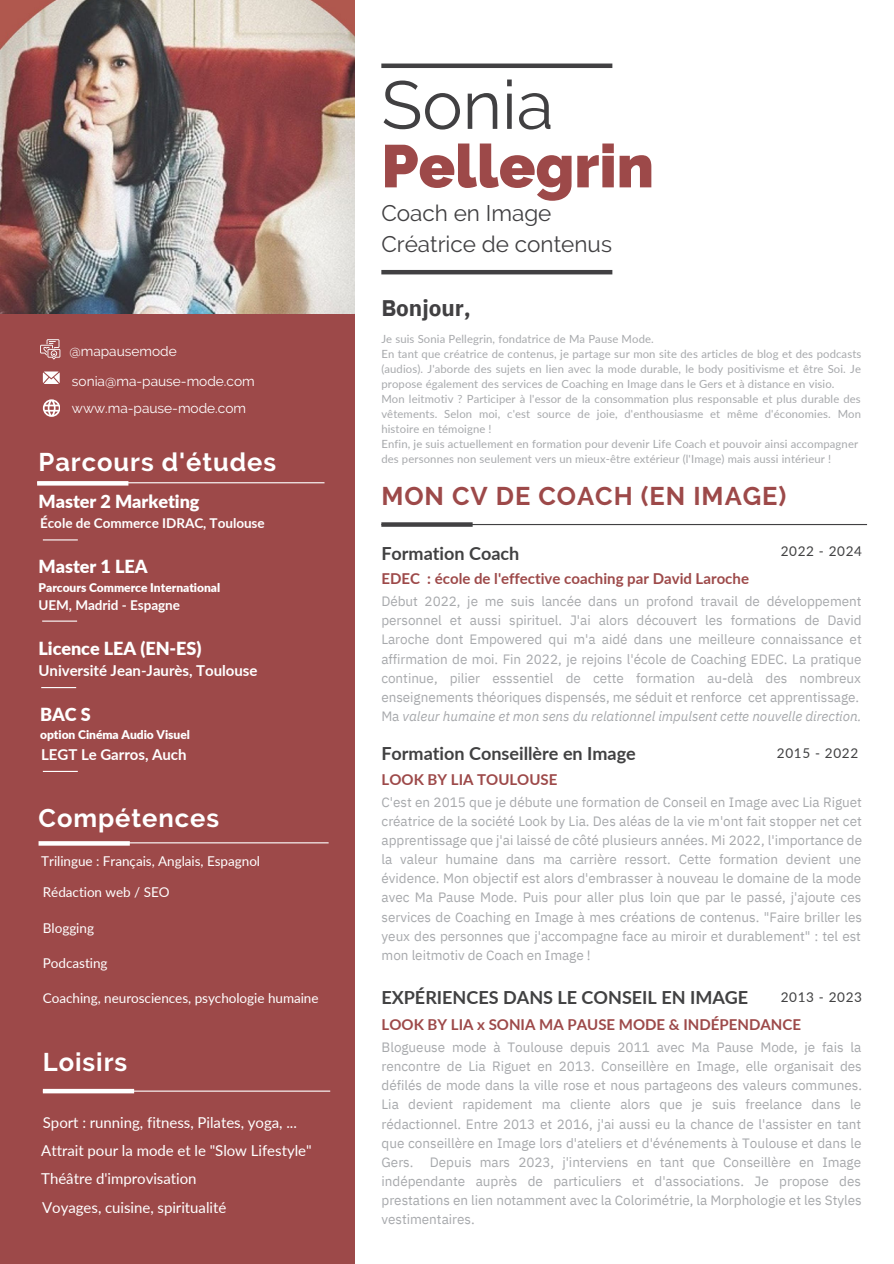
<style>
.page{position:relative;width:894px;height:1264px;background:#fff}
.page>*{position:absolute;margin:0;border:0;box-sizing:border-box;transform-origin:0 0}
.t1{font:67.5px "Raleway";color:#414042}
.t2{font:800 60px "Raleway";color:#9d4949}
.t3{font:700 25.5px "Raleway";letter-spacing:.035em;color:#fff}
.t4{font:700 25.5px "Raleway";letter-spacing:.035em;color:#9d4949}
.t5{font:22.5px "Raleway";color:#414042}
.t6{font:700 22.5px "IBM Plex Sans";letter-spacing:-.005em;color:#414042}
.t7{font:700 18px "Lato";color:#414142}
.t8{font:900 18px "Lato";letter-spacing:-.005em;color:#fff}
.t9{font:15px "Lato";letter-spacing:-.005em;color:#fff}
.t10{font:700 15px "Lato";color:#9d4949}
.t11{font:700 15px "Lato";letter-spacing:-.005em;color:#fff}
.t12{font:13.65px "Raleway";color:#fff}
.t13{font:13.5px/19.2px "IBM Plex Sans";letter-spacing:-.005em;color:#a7a9ac;text-align:justify}
.t14{font:13.5px "Lato";letter-spacing:-.005em;color:#fff}
.t15{font:italic 13.5px "IBM Plex Sans";letter-spacing:-.005em;color:#a7a9ac}
.t16{font:700 13.5px "Lato";color:#fff}
.t17{font:13.5px "Lato";letter-spacing:.05em;color:#414142}
.t18{font:900 12px "Lato";letter-spacing:-.005em;color:#fff}
.t19{font:11.25px/15px "Lato";letter-spacing:.01em;color:#a7a9ac;text-align:justify}
.s1{font-style:normal}
</style>
<div class="page">
<div style="left:0;top:66px;width:354px;height:1197px;background:#9d4949"></div>
<hr style="left:381px;top:270px;width:231px;height:4px;background:#414042">
<div style="left:381px;top:63px;width:231px;height:5px;background:#414042"></div>
<hr style="left:381px;top:524px;width:485px;height:1px;background:#414042">
<div style="left:381px;top:522px;width:91px;height:5px;background:#414042"></div>
<hr style="left:37px;top:482px;width:287px;height:1px;background:#fff">
<hr style="left:41px;top:842px;width:287px;height:1px;background:#fff">
<hr style="left:43px;top:1090px;width:287px;height:1px;background:#fff">
<div style="left:43px;top:1088px;width:91px;height:5px;background:#fff"></div>
<hr style="left:43px;top:539px;width:35px;height:1px;background:#fff">
<hr style="left:42px;top:620px;width:35px;height:1px;background:#fff">
<svg style="left:43px;top:399px;width:17px;height:17px"></svg>
<svg style="left:43px;top:371px;width:17px;height:13px"></svg>
<img style="left:0;top:0;width:355px;height:313px">
<hr style="left:41px;top:687px;width:35px;height:1px;background:#fff">
<hr style="left:43px;top:770px;width:35px;height:2px;background:#fff">
<svg style="left:37px;top:481px;width:91px;height:4px"></svg>
<svg style="left:39px;top:841px;width:91px;height:4px"></svg>
<svg style="left:40px;top:339px;width:20px;height:20px"></svg>
<p class="t12" style="left:69px;top:343px;width:109px">@mapausemode</p>
<p class="t12" style="left:72px;top:373px;width:184px">sonia@ma-pause-mode.com</p>
<p class="t12" style="left:72px;top:400px;width:175px">www.ma-pause-mode.com</p>
<p class="t3" style="left:38px;top:447px;width:239px">Parcours d'études</p>
<p class="t8" style="left:39px;top:490px;width:162px">Master 2 Marketing</p>
<p class="t16" style="left:40px;top:514px;width:226px">École de Commerce IDRAC, Toulouse</p>
<p class="t8" style="left:39px;top:555px;width:110px">Master 1 LEA</p>
<p class="t18" style="left:39px;top:579px;width:183px">Parcours Commerce International</p>
<p class="t16" style="left:38px;top:596px;width:143px">UEM, Madrid - Espagne</p>
<p class="t8" style="left:39px;top:637px;width:164px">Licence LEA (EN-ES)</p>
<p class="t11" style="left:38px;top:661px;width:220px">Université Jean-Jaurès, Toulouse</p>
<p class="t8" style="left:40px;top:703px;width:52px">BAC S</p>
<p class="t18" style="left:40px;top:727px;width:151px">option Cinéma Audio Visuel</p>
<p class="t11" style="left:41px;top:744px;width:147px">LEGT Le Garros, Auch</p>
<p class="t3" style="left:39px;top:803px;width:182px">Compétences</p>
<p class="t14" style="left:41px;top:852px;width:220px">Trilingue : Français, Anglais, Espagnol</p>
<p class="t14" style="left:43px;top:883px;width:128px">Rédaction web / SEO</p>
<p class="t14" style="left:43px;top:919px;width:53px">Blogging</p>
<p class="t14" style="left:43px;top:954px;width:66px">Podcasting</p>
<p class="t14" style="left:43px;top:989px;width:277px">Coaching, neurosciences, psychologie humaine</p>
<p class="t3" style="left:43px;top:1047px;width:86px">Loisirs</p>
<p class="t9" style="left:43px;top:1113px;width:255px">Sport : running, fitness, Pilates, yoga, ...</p>
<p class="t9" style="left:41px;top:1140px;width:272px">Attrait pour la mode et le "Slow Lifestyle"</p>
<p class="t9" style="left:41px;top:1169px;width:157px">Théâtre d'improvisation</p>
<p class="t9" style="left:42px;top:1197px;width:186px">Voyages, cuisine, spiritualité</p>
<p class="t1" style="left:381px;top:65px;width:174px">Sonia</p>
<p class="t2" style="left:381px;top:131px;width:274px">Pellegrin</p>
<p class="t5" style="left:381px;top:200px;width:172px">Coach en Image</p>
<p class="t5" style="left:381px;top:230px;width:232px">Créatrice de contenus</p>
<p class="t6" style="left:381px;top:292px;width:91px">Bonjour,</p>
<p class="t19" style="left:381px;top:331px;width:274px">Je suis Sonia Pellegrin, fondatrice de Ma Pause Mode.</p>
<p class="t19" style="left:381px;top:346px;width:481px">En tant que créatrice de contenus, je partage sur mon site des articles de blog et des podcasts (audios). J'aborde des sujets en lien avec la mode durable, le body positivisme et être Soi. Je propose également des services de Coaching en Image dans le Gers et à distance en visio.</p>
<p class="t19" style="left:381px;top:391px;width:481px">Mon leitmotiv ? Participer à l'essor de la consommation plus responsable et plus durable des vêtements. Selon moi, c'est source de joie, d'enthousiasme et même d'économies. Mon histoire en témoigne !</p>
<p class="t19" style="left:381px;top:436px;width:478px">Enfin, je suis actuellement en formation pour devenir Life Coach et pouvoir ainsi accompagner des personnes non seulement vers un mieux-être extérieur (l'Image) mais aussi intérieur !</p>
<p class="t4" style="left:381px;top:481px;width:406px">MON CV DE COACH (EN IMAGE)</p>
<p class="t7" style="left:381px;top:542px;width:139px">Formation Coach</p>
<p class="t10" style="left:381px;top:569px;width:369px">EDEC : école de l'effective coaching par David Laroche</p>
<p class="t17" style="left:780px;top:542px;width:83px">2022 - 2024</p>
<p class="t13" style="left:381px;top:591px;width:482px">Début 2022, je me suis lancée dans un profond travail de développement personnel et aussi spirituel. J'ai alors découvert les formations de David Laroche dont Empowered qui m'a aidé dans une meilleure connaissance et affirmation de moi. Fin 2022, je rejoins l'école de Coaching EDEC. La pratique continue, pilier esssentiel de cette formation au-delà des nombreux enseignements théoriques dispensés, me séduit et renforce cet apprentissage.</p>
<p class="t15" style="left:381px;top:707px;width:481px"><span class="s1">Ma</span> valeur humaine et mon sens du relationnel impulsent cette nouvelle direction.</p>
<p class="t7" style="left:381px;top:741px;width:256px">Formation Conseillère en Image</p>
<p class="t10" style="left:381px;top:770px;width:177px">LOOK BY LIA TOULOUSE</p>
<p class="t17" style="left:776px;top:744px;width:83px">2015 - 2022</p>
<p class="t13" style="left:381px;top:792px;width:482px">C'est en 2015 que je débute une formation de Conseil en Image avec Lia Riguet créatrice de la société Look by Lia. Des aléas de la vie m'ont fait stopper net cet apprentissage que j'ai laissé de côté plusieurs années. Mi 2022, l'importance de la valeur humaine dans ma carrière ressort. Cette formation devient une évidence. Mon objectif est alors d'embrasser à nouveau le domaine de la mode avec Ma Pause Mode. Puis pour aller plus loin que par le passé, j'ajoute ces services de Coaching en Image à mes créations de contenus. "Faire briller les yeux des personnes que j'accompagne face au miroir et durablement" : tel est mon leitmotiv de Coach en Image !</p>
<p class="t7" style="left:381px;top:986px;width:368px">EXPÉRIENCES DANS LE CONSEIL EN IMAGE</p>
<p class="t17" style="left:780px;top:988px;width:83px">2013 - 2023</p>
<p class="t10" style="left:381px;top:1015px;width:421px">LOOK BY LIA x SONIA MA PAUSE MODE &amp; INDÉPENDANCE</p>
<p class="t13" style="left:381px;top:1037px;width:482px">Blogueuse mode à Toulouse depuis 2011 avec Ma Pause Mode, je fais la rencontre de Lia Riguet en 2013. Conseillère en Image, elle organisait des défilés de mode dans la ville rose et nous partageons des valeurs communes.<br>Lia devient rapidement ma cliente alors que je suis freelance dans le rédactionnel. Entre 2013 et 2016, j'ai aussi eu la chance de l'assister en tant que conseillère en Image lors d'ateliers et d'événements à Toulouse et dans le Gers. Depuis mars 2023, j'interviens en tant que Conseillère en Image indépendante auprès de particuliers et d'associations. Je propose des prestations en lien notamment avec la Colorimétrie, la Morphologie et les Styles vestimentaires.</p>
</div>
